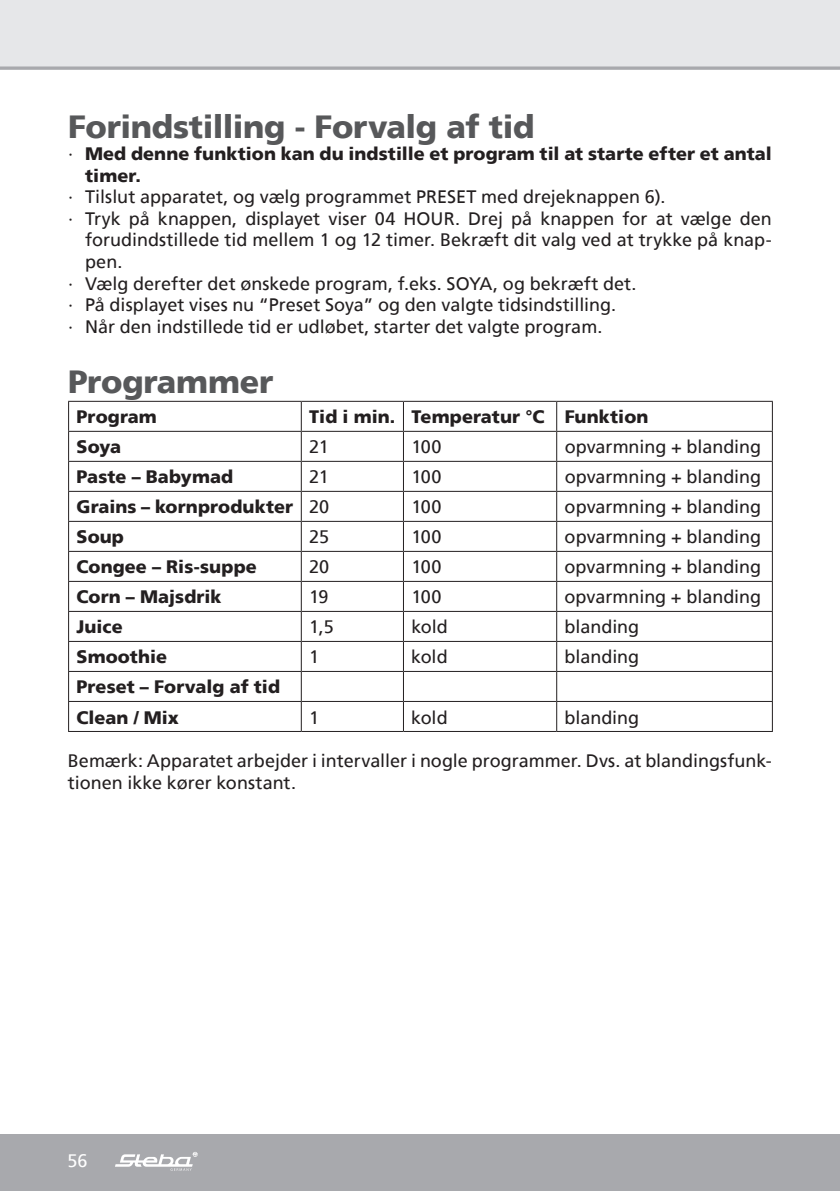
<style>
.page{position:relative;width:840px;height:1191px;background:#fff}
.page>*{position:absolute;margin:0;border:0;box-sizing:border-box;transform-origin:0 0}
.t1{font:900 32px "Frutiger";letter-spacing:-.01em;color:#57585a}
.t2{font:18px/21.6px "Frutiger";color:#231f20}
.t3{font:900 18px/21.6px "Frutiger";letter-spacing:.005em;color:#231f20}
.t4{font:18px "Frutiger";color:#fff}
.s1{font-weight:400}
</style>
<div class="page">
<div style="left:0;top:0;width:839px;height:68px;background:#e6e7e9"></div>
<hr style="left:839px;top:1134px;width:1px;height:57px;background:#a8a9ad">
<div style="left:0;top:1134px;width:839px;height:57px;background:#a8a9ad"></div>
<svg style="left:115px;top:1152px;width:82px;height:18px"></svg>
<svg style="left:0;top:66px;width:839px;height:4px;background:#b3b4b8"></svg>
<hr style="left:68px;top:401px;width:233px;height:1px;background:#231f20">
<hr style="left:301px;top:401px;width:102px;height:1px;background:#231f20">
<hr style="left:403px;top:401px;width:153px;height:1px;background:#231f20">
<hr style="left:556px;top:401px;width:216px;height:1px;background:#231f20">
<hr style="left:68px;top:431px;width:233px;height:1px;background:#231f20">
<hr style="left:301px;top:431px;width:102px;height:1px;background:#231f20">
<hr style="left:403px;top:431px;width:153px;height:1px;background:#231f20">
<hr style="left:556px;top:431px;width:216px;height:1px;background:#231f20">
<hr style="left:68px;top:461px;width:233px;height:1px;background:#231f20">
<hr style="left:301px;top:461px;width:102px;height:1px;background:#231f20">
<hr style="left:403px;top:461px;width:153px;height:1px;background:#231f20">
<hr style="left:556px;top:461px;width:216px;height:1px;background:#231f20">
<hr style="left:68px;top:491px;width:233px;height:1px;background:#231f20">
<hr style="left:301px;top:491px;width:102px;height:1px;background:#231f20">
<hr style="left:403px;top:491px;width:153px;height:1px;background:#231f20">
<hr style="left:556px;top:491px;width:216px;height:1px;background:#231f20">
<hr style="left:68px;top:521px;width:233px;height:1px;background:#231f20">
<hr style="left:301px;top:521px;width:102px;height:1px;background:#231f20">
<hr style="left:403px;top:521px;width:153px;height:1px;background:#231f20">
<hr style="left:556px;top:521px;width:216px;height:1px;background:#231f20">
<hr style="left:68px;top:551px;width:233px;height:1px;background:#231f20">
<hr style="left:301px;top:551px;width:102px;height:1px;background:#231f20">
<hr style="left:403px;top:551px;width:153px;height:1px;background:#231f20">
<hr style="left:556px;top:551px;width:216px;height:1px;background:#231f20">
<hr style="left:68px;top:581px;width:233px;height:1px;background:#231f20">
<hr style="left:301px;top:581px;width:102px;height:1px;background:#231f20">
<hr style="left:403px;top:581px;width:153px;height:1px;background:#231f20">
<hr style="left:556px;top:581px;width:216px;height:1px;background:#231f20">
<hr style="left:68px;top:611px;width:233px;height:1px;background:#231f20">
<hr style="left:301px;top:611px;width:102px;height:1px;background:#231f20">
<hr style="left:403px;top:611px;width:153px;height:1px;background:#231f20">
<hr style="left:556px;top:611px;width:216px;height:1px;background:#231f20">
<hr style="left:68px;top:641px;width:233px;height:1px;background:#231f20">
<hr style="left:301px;top:641px;width:102px;height:1px;background:#231f20">
<hr style="left:403px;top:641px;width:153px;height:1px;background:#231f20">
<hr style="left:556px;top:641px;width:216px;height:1px;background:#231f20">
<hr style="left:68px;top:671px;width:233px;height:1px;background:#231f20">
<hr style="left:301px;top:671px;width:102px;height:1px;background:#231f20">
<hr style="left:403px;top:671px;width:153px;height:1px;background:#231f20">
<hr style="left:556px;top:671px;width:216px;height:1px;background:#231f20">
<hr style="left:68px;top:701px;width:233px;height:1px;background:#231f20">
<svg style="left:68px;top:402px;width:1px;height:329px"></svg>
<hr style="left:301px;top:701px;width:102px;height:1px;background:#231f20">
<svg style="left:300px;top:402px;width:1px;height:329px"></svg>
<hr style="left:403px;top:701px;width:153px;height:1px;background:#231f20">
<svg style="left:403px;top:402px;width:1px;height:329px"></svg>
<hr style="left:556px;top:701px;width:216px;height:1px;background:#231f20">
<svg style="left:556px;top:402px;width:1px;height:329px"></svg>
<svg style="left:771px;top:402px;width:1px;height:329px"></svg>
<hr style="left:68px;top:731px;width:233px;height:1px;background:#231f20">
<hr style="left:301px;top:731px;width:102px;height:1px;background:#231f20">
<hr style="left:403px;top:731px;width:153px;height:1px;background:#231f20">
<hr style="left:556px;top:731px;width:216px;height:1px;background:#231f20">
<h1 class="t1" style="left:68px;top:108px;width:467px">Forindstilling - Forvalg af tid</h1>
<p class="t3" style="left:85px;top:142px;width:687px;text-indent:-17px"><span class="s1">∙</span> Med denne funktion kan du indstille et program til at starte efter et antal timer.</p>
<p class="t2" style="left:68px;top:186px;width:598px">∙ Tilslut apparatet, og vælg programmet PRESET med drejeknappen 6).</p>
<p class="t2" style="left:68px;top:207px;width:705px">∙ Tryk på knappen, displayet viser 04 HOUR. Drej på knappen for at vælge den</p>
<p class="t2" style="left:85px;top:229px;width:687px">forudindstillede tid mellem 1 og 12 timer. Bekræft dit valg ved at trykke på knap-</p>
<p class="t2" style="left:85px;top:251px;width:39px">pen.</p>
<p class="t2" style="left:68px;top:272px;width:569px">∙ Vælg derefter det ønskede program, f.eks. SOYA, og bekræft det.</p>
<p class="t2" style="left:68px;top:294px;width:549px">∙ På displayet vises nu “Preset Soya” og den valgte tidsindstilling.</p>
<p class="t2" style="left:68px;top:315px;width:535px">∙ Når den indstillede tid er udløbet, starter det valgte program.</p>
<h1 class="t1" style="left:68px;top:362px;width:207px">Programmer</h1>
<p class="t3" style="left:77px;top:406px;width:82px">Program</p>
<p class="t3" style="left:309px;top:406px;width:340px">Tid i min. Temperatur °C Funktion</p>
<p class="t3" style="left:77px;top:436px;width:46px">Soya</p>
<p class="t2" style="left:309px;top:436px;width:21px">21</p>
<p class="t2" style="left:411px;top:436px;width:32px">100</p>
<p class="t2" style="left:564px;top:436px;width:198px">opvarmning + blanding</p>
<p class="t3" style="left:76px;top:466px;width:158px">Paste – Babymad</p>
<p class="t2" style="left:309px;top:466px;width:21px">21</p>
<p class="t2" style="left:411px;top:466px;width:32px">100</p>
<p class="t2" style="left:564px;top:466px;width:198px">opvarmning + blanding</p>
<p class="t3" style="left:76px;top:496px;width:254px">Grains – kornprodukter <span class="s1">20</span></p>
<p class="t2" style="left:411px;top:496px;width:32px">100</p>
<p class="t2" style="left:564px;top:496px;width:198px">opvarmning + blanding</p>
<p class="t3" style="left:76px;top:526px;width:49px">Soup</p>
<p class="t2" style="left:309px;top:526px;width:21px">25</p>
<p class="t2" style="left:411px;top:526px;width:32px">100</p>
<p class="t2" style="left:564px;top:526px;width:198px">opvarmning + blanding</p>
<p class="t3" style="left:76px;top:556px;width:182px">Congee – Ris-suppe</p>
<p class="t2" style="left:309px;top:556px;width:22px">20</p>
<p class="t2" style="left:411px;top:556px;width:32px">100</p>
<p class="t2" style="left:564px;top:556px;width:198px">opvarmning + blanding</p>
<p class="t3" style="left:76px;top:586px;width:146px">Corn – Majsdrik</p>
<p class="t2" style="left:309px;top:586px;width:21px">19</p>
<p class="t2" style="left:411px;top:586px;width:32px">100</p>
<p class="t2" style="left:564px;top:586px;width:198px">opvarmning + blanding</p>
<p class="t3" style="left:76px;top:616px;width:48px">Juice</p>
<p class="t2" style="left:309px;top:616px;width:26px">1,5</p>
<p class="t2" style="left:411px;top:616px;width:38px">kold</p>
<p class="t2" style="left:564px;top:616px;width:76px">blanding</p>
<p class="t3" style="left:76px;top:646px;width:92px">Smoothie</p>
<p class="t2" style="left:309px;top:646px;width:12px">1</p>
<p class="t2" style="left:411px;top:646px;width:38px">kold</p>
<p class="t2" style="left:564px;top:646px;width:76px">blanding</p>
<p class="t3" style="left:76px;top:672px;width:205px;line-height:30px">Preset – Forvalg af tid<br>Clean / Mix</p>
<p class="t2" style="left:309px;top:706px;width:12px">1</p>
<p class="t2" style="left:411px;top:706px;width:38px">kold</p>
<p class="t2" style="left:564px;top:706px;width:76px">blanding</p>
<p class="t2" style="left:68px;top:750px;width:704px">Bemærk: Apparatet arbejder i intervaller i nogle programmer. Dvs. at blandingsfunk&shy;tionen ikke kører konstant.</p>
<p class="t4" style="left:67px;top:1149px;width:22px">56</p>
</div>
